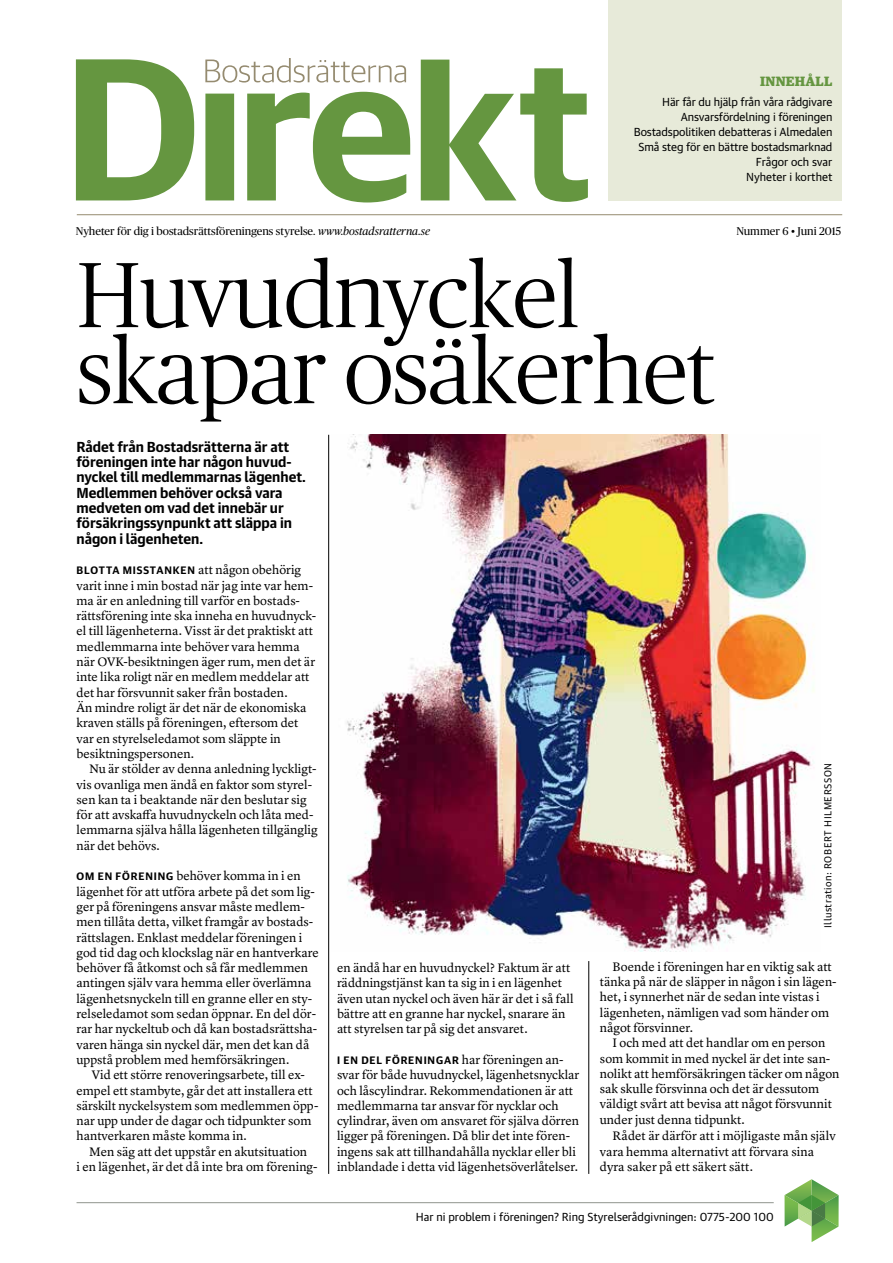
<style>
.page{position:relative;width:893px;height:1263px;background:#fff}
.page>*{position:absolute;margin:0;border:0;box-sizing:border-box;transform-origin:0 0}
.t1{font:300 92.25px/76.1px "Publico Headline";letter-spacing:-.01em;color:#000}
.t2{font:700 13.95px/15.3px "Guardian Text Sans";color:#000}
.t3{font:700 13.5px "Guardian Egyp";letter-spacing:.02em;color:#659640}
.t4{font:12.75px/15.3px "Lyon Text";color:#000}
.t5{font:11.25px/15px "Guardian Text Sans";letter-spacing:-.01em;color:#000;text-align:right}
.t6{font:11.25px "Publico Headline";color:#000}
.t7{font:600 10.8px "Guardian Sans";letter-spacing:.08em;color:#000}
.t8{font:9.75px "Guardian Text Sans";letter-spacing:.04em;color:#000}
.s1{font-style:italic}
.s2{font-family:"Lyon Text";font-weight:400;font-size:12.75px}
.s3{font-family:"Guardian Sans";font-weight:600;font-size:10.8px}
</style>
<div class="page">
<img style="left:347px;top:435px;width:468px;height:516px">
<div style="left:609px;top:0;width:233px;height:200px;background:#e7ead9"></div>
<hr style="left:77px;top:214px;width:765px;height:1px;background:#958b70">
<svg style="left:784px;top:1179px;width:55px;height:63px"></svg>
<hr style="left:77px;top:1202px;width:697px;height:1px;background:#8f948d">
<svg style="left:76px;top:59px;width:512px;height:143px"></svg>
<hr style="left:328px;top:435px;width:1px;height:739px;background:#000">
<hr style="left:588px;top:961px;width:1px;height:213px;background:#000">
<p class="t3" style="left:760px;top:71px;width:74px">INNEHÅLL</p>
<p class="t6" style="left:76px;top:223px;width:356px">Nyheter för dig i bostadsrättsföreningens styrelse. <span class="s1">www.bostadsratterna.se</span></p>
<p class="t5" style="left:634px;top:93px;width:200px">Här får du hjälp från våra rådgivare<br>Ansvarsfördelning i föreningen<br>Bostadspolitiken debatteras i Almedalen<br>Små steg för en bättre bostadsmarknad<br>Frågor och svar<br>Nyheter i korthet</p>
<p class="t6" style="left:736px;top:223px;width:106px">Nummer 6 • Juni 2015</p>
<h1 class="t1" style="left:77px;top:252px;width:639px">Huvudnyckel skapar osäkerhet</h1>
<p class="t2" style="left:77px;top:439px;width:231px">Rådet från Bostadsrätterna är att föreningen inte har någon huvud&shy;nyckel till medlemmarnas lägenhet.<br>Medlemmen behöver också vara medveten om vad det innebär ur försäkringssynpunkt att släppa in någon i lägenheten.</p>
<p class="t7" style="left:77px;top:563px;width:226px">BLOTTA MISSTANKEN <span class="s2">att någon obehörig</span></p>
<p class="t4" style="left:77px;top:577px;width:241px">varit inne i min bostad när jag inte var hem&shy;ma är en anledning till varför en bostads&shy;rättsförening inte ska inneha en huvudnyck&shy;el till lägenheterna. Visst är det praktiskt att medlemmarna inte behöver vara hemma när OVK-besiktningen äger rum, men det är inte lika roligt när en medlem meddelar att det har försvunnit saker från bostaden.<br>Än mindre roligt är det när de ekonomiska kraven ställs på föreningen, eftersom det var en styrelseledamot som släppte in besiktningspersonen.</p>
<p class="t4" style="left:77px;top:760px;width:243px;text-indent:13px">Nu är stölder av denna anledning lyckligt&shy;vis ovanliga men ändå en faktor som styrel&shy;sen kan ta i beaktande när den beslutar sig för att avskaffa huvudnyckeln och låta med&shy;lemmarna själva hålla lägenheten tillgänglig när det behövs.</p>
<p class="t4" style="left:77px;top:867px;width:244px"><span class="s3">OM EN FÖRENING</span> behöver komma in i en lägenhet för att utföra arbete på det som lig&shy;ger på föreningens ansvar måste medlem&shy;men tillåta detta, vilket framgår av bostads&shy;rättslagen. Enklast meddelar föreningen i god tid dag och klockslag när en hantverkare behöver få åtkomst och så får medlemmen antingen själv vara hemma eller överlämna lägenhetsnyckeln till en granne eller en sty&shy;relseledamot som sedan öppnar. En del dör&shy;rar har nyckeltub och då kan bostadsrättsha&shy;varen hänga sin nyckel där, men det kan då uppstå problem med hemförsäkringen.</p>
<p class="t4" style="left:77px;top:1066px;width:243px;text-indent:15px">Vid ett större renoveringsarbete, till ex&shy;empel ett stambyte, går det att installera ett särskilt nyckelsystem som medlemmen öpp&shy;nar upp under de dagar och tidpunkter som hantverkaren måste komma in.</p>
<p class="t4" style="left:77px;top:1143px;width:242px;text-align:center">Men säg att det uppstår en akutsituation<br>i en lägenhet, är det då inte bra om förening-</p>
<p class="t4" style="left:337px;top:959px;width:238px">en ändå har en huvudnyckel? Faktum är att räddningstjänst kan ta sig in i en lägenhet även utan nyckel och även här är det i så fall bättre att en granne har nyckel, snarare än att styrelsen tar på sig det ansvaret.</p>
<p class="t7" style="left:337px;top:1052px;width:228px">I EN D EL FÖRENINGAR <span class="s2">har föreningen an-</span></p>
<p class="t4" style="left:337px;top:1066px;width:244px">svar för både huvudnyckel, lägenhetsnycklar och låscylindrar. Rekommendationen är att medlemmarna tar ansvar för nycklar och cylindrar, även om ansvaret för själva dörren ligger på föreningen. Då blir det inte fören&shy;ingens sak att tillhandahålla nycklar eller bli inblandade i detta vid lägenhetsöverlåtelser.</p>
<p class="t8" style="left:820px;top:928px;width:165px;rotate:-90deg">I llustration: robert h ilmersson</p>
<p class="t4" style="left:600px;top:958px;width:238px;text-indent:13px">Boende i föreningen har en viktig sak att tänka på när de släpper in någon i sin lägen&shy;het, i synnerhet när de sedan inte vistas i lägenheten, nämligen vad som händer om något försvinner.</p>
<p class="t4" style="left:600px;top:1034px;width:241px;text-indent:13px">I och med att det handlar om en person som kommit in med nyckel är det inte san&shy;nolikt att hemförsäkringen täcker om någon sak skulle försvinna och det är dessutom väldigt svårt att bevisa att något försvunnit under just denna tidpunkt.</p>
<p class="t4" style="left:600px;top:1127px;width:237px;text-indent:13px">Rådet är därför att i möjligaste mån själv vara hemma alternativt att förvara sina dyra saker på ett säkert sätt.</p>
<p class="t5" style="left:416px;top:1208px;width:359px">Har ni problem i föreningen? Ring Styrelserådgivningen: 0775-200 100</p>
</div>
